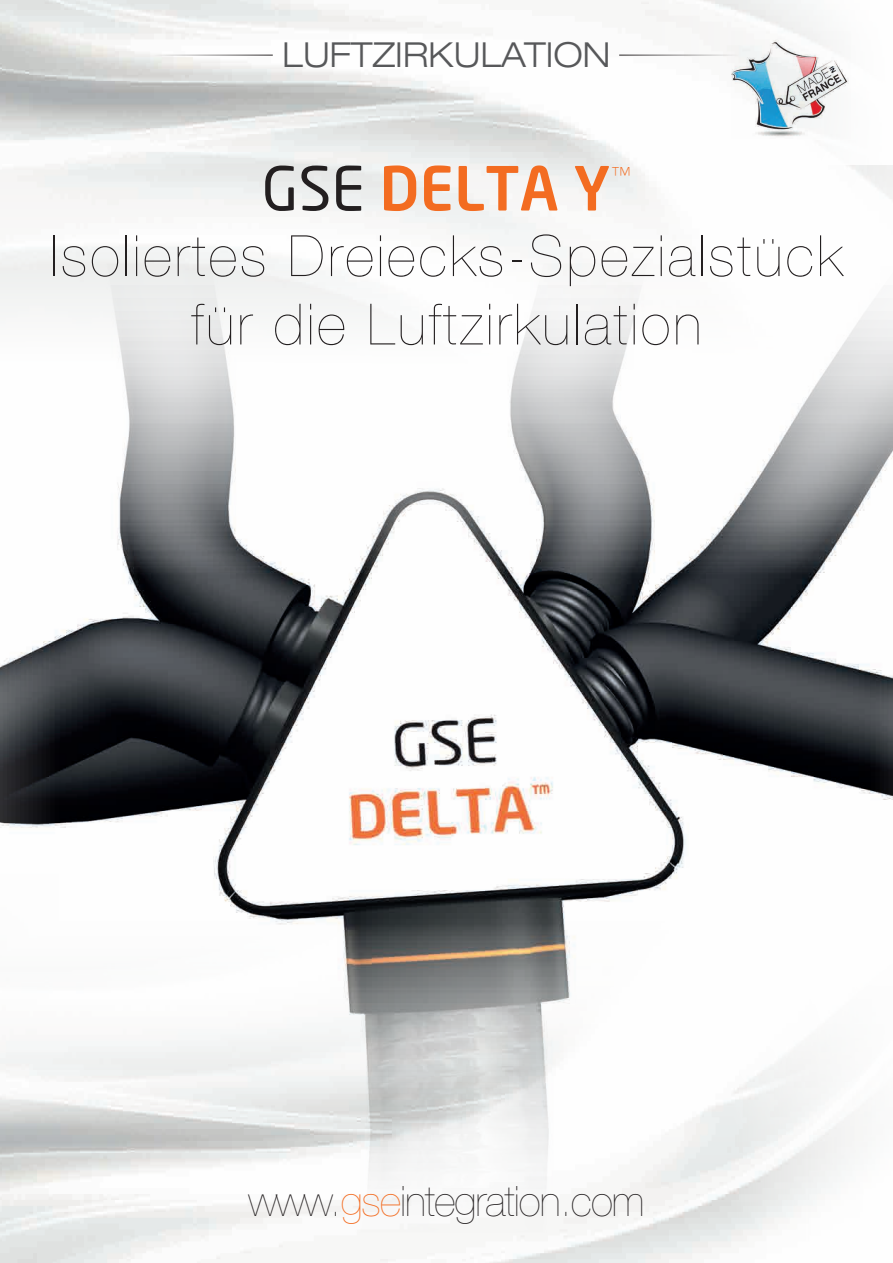
<style>
.page{position:relative;width:893px;height:1263px;background:#fff}
.page>*{position:absolute;margin:0;border:0;box-sizing:border-box;transform-origin:0 0}
.t1{font:500 60px "Neo Sans";color:#f36c21}
.t2{font:200 57px/68.4px "Helvetica Neue LT Std";letter-spacing:.05em;color:#231f20;text-align:center}
.t3{font:200 42px "Helvetica Neue LT Std";letter-spacing:-.02em;color:#231f20}
.t4{font:300 expanded 34.5px "Helvetica Neue LT Std";color:#57585a}
.t5{font:100 21px "Helvetica Neue LT Std";color:#f36c21}
.s1{font-weight:400;color:#231f20}
.s2{color:#f36c21}
</style>
<div class="page">
<img style="left:0;top:235px;width:893px;height:1028px">
<img style="left:731px;top:32px;width:118px;height:105px">
<hr style="left:619px;top:55px;width:136px;height:1px;background:#231f20">
<hr style="left:137px;top:55px;width:136px;height:1px;background:#231f20">
<p class="t4" style="left:283px;top:34px;width:329px">LUFTZIRKULATION</p>
<p class="t1" style="left:262px;top:151px;width:350px"><span class="s1">GSE</span> DELTA Y</p>
<p class="t5" style="left:610px;top:163px;width:22px">™</p>
<p class="t2" style="left:51px;top:221px;width:793px">Isoliertes Dreiecks-Spezialstück für die Luftzirkulation</p>
<p class="t3" style="left:248px;top:1177px;width:398px">www.<span class="s2">gse</span>integration.com</p>
</div>
